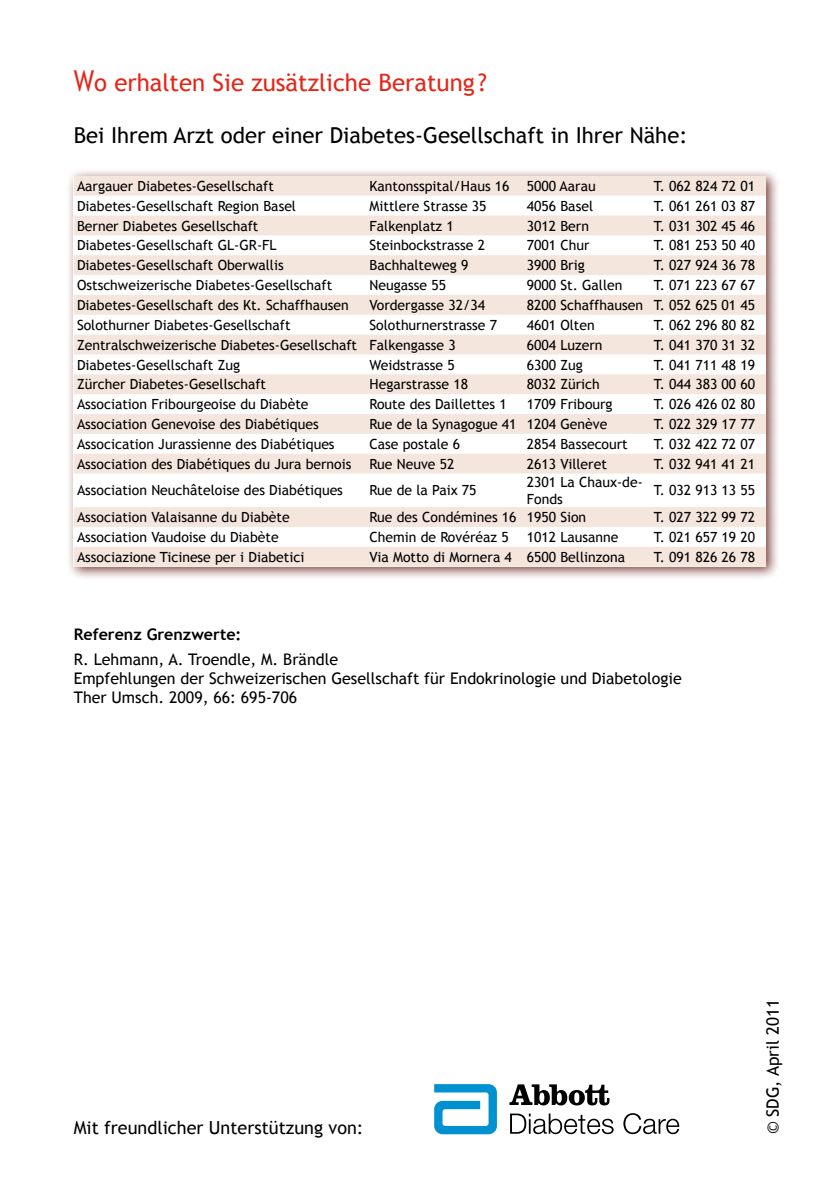
<style>
.page{position:relative;width:840px;height:1191px;background:#fff}
.page>*{position:absolute;margin:0;border:0;box-sizing:border-box;transform-origin:0 0}
.t1{font:24px "Trebuchet MS";color:#e42618}
.t2{font:22px "Trebuchet MS";color:#000}
.t3{font:18px "Trebuchet MS";color:#000}
.t4{font:17px "Trebuchet MS";color:#000}
.t5{font:16px/19.2px "Trebuchet MS";color:#000}
.t6{font:700 16px "Trebuchet MS";color:#000}
.t7{font:14px/16.8px "Trebuchet MS";color:#000}
.s1{font-size:28.8px}
</style>
<div class="page">
<svg style="left:434px;top:1084px;width:62px;height:50px"></svg>
<svg style="left:510px;top:1113px;width:103px;height:21px"></svg>
<svg style="left:623px;top:1113px;width:56px;height:21px"></svg>
<svg style="left:509px;top:1084px;width:100px;height:21px"></svg>
<div style="left:66px;top:168px;width:714px;height:413px;background:#5c140c;opacity:.8"></div>
<svg style="left:74px;top:176px;width:691px;height:390px"></svg>
<h1 class="t1" style="left:74px;top:69px;width:414px"><span class="s1">W</span>o erhalten Sie zusätzliche Beratung ?</h1>
<h2 class="t2" style="left:74px;top:122px;width:614px">Bei Ihrem Arzt oder einer Diabetes-Gesellschaft in Ihrer Nähe:</h2>
<p class="t7" style="left:77px;top:178px;width:198px">Aargauer Diabetes-Gesellschaft</p>
<p class="t7" style="left:369px;top:178px;width:227px">Kantonsspital/Haus 16 5000 Aarau</p>
<p class="t7" style="left:653px;top:178px;width:103px">T. 062 824 72 01</p>
<p class="t7" style="left:77px;top:198px;width:220px">Diabetes-Gesellschaft Region Basel</p>
<p class="t7" style="left:369px;top:198px;width:118px">Mittlere Strasse 35</p>
<p class="t7" style="left:526px;top:198px;width:68px">4056 Basel</p>
<p class="t7" style="left:653px;top:198px;width:103px">T. 061 261 03 87</p>
<p class="t7" style="left:77px;top:217px;width:183px">Berner Diabetes Gesellschaft</p>
<p class="t7" style="left:369px;top:217px;width:86px">Falkenplatz 1</p>
<p class="t7" style="left:526px;top:217px;width:64px">3012 Bern</p>
<p class="t7" style="left:653px;top:217px;width:103px">T. 031 302 45 46</p>
<p class="t7" style="left:77px;top:237px;width:201px">Diabetes-Gesellschaft GL-GR-FL</p>
<p class="t7" style="left:369px;top:237px;width:117px">Steinbockstrasse 2</p>
<p class="t7" style="left:526px;top:237px;width:64px">7001 Chur</p>
<p class="t7" style="left:653px;top:237px;width:103px">T. 081 253 50 40</p>
<p class="t7" style="left:77px;top:257px;width:208px">Diabetes-Gesellschaft Oberwallis</p>
<p class="t7" style="left:369px;top:257px;width:100px">Bachhalteweg 9</p>
<p class="t7" style="left:526px;top:257px;width:59px">3900 Brig</p>
<p class="t7" style="left:653px;top:257px;width:103px">T. 027 924 36 78</p>
<p class="t7" style="left:77px;top:277px;width:257px">Ostschweizerische Diabetes-Gesellschaft</p>
<p class="t7" style="left:369px;top:277px;width:78px">Neugasse 55</p>
<p class="t7" style="left:526px;top:277px;width:97px">9000 St. Gallen</p>
<p class="t7" style="left:653px;top:277px;width:103px">T. 071 223 67 67</p>
<p class="t7" style="left:77px;top:297px;width:273px">Diabetes-Gesellschaft des Kt. Schaffhausen</p>
<p class="t7" style="left:369px;top:297px;width:117px">Vordergasse 32/34</p>
<p class="t7" style="left:526px;top:297px;width:230px">8200 Schaffhausen T. 052 625 01 45</p>
<p class="t7" style="left:77px;top:317px;width:215px">Solothurner Diabetes-Gesellschaft</p>
<p class="t7" style="left:369px;top:317px;width:129px">Solothurnerstrasse 7</p>
<p class="t7" style="left:526px;top:317px;width:69px">4601 Olten</p>
<p class="t7" style="left:653px;top:317px;width:103px">T. 062 296 80 82</p>
<p class="t7" style="left:77px;top:336px;width:380px">Zentralschweizerische Diabetes-Gesellschaft Falkengasse 3</p>
<p class="t7" style="left:526px;top:336px;width:77px">6004 Luzern</p>
<p class="t7" style="left:653px;top:336px;width:103px">T. 041 370 31 32</p>
<p class="t7" style="left:77px;top:356px;width:164px">Diabetes-Gesellschaft Zug</p>
<p class="t7" style="left:369px;top:356px;width:87px">Weidstrasse 5</p>
<p class="t7" style="left:526px;top:356px;width:57px">6300 Zug</p>
<p class="t7" style="left:653px;top:356px;width:103px">T. 041 711 48 19</p>
<p class="t7" style="left:77px;top:376px;width:190px">Zürcher Diabetes-Gesellschaft</p>
<p class="t7" style="left:369px;top:376px;width:100px">Hegarstrasse 18</p>
<p class="t7" style="left:526px;top:376px;width:74px">8032 Zürich</p>
<p class="t7" style="left:653px;top:376px;width:103px">T. 044 383 00 60</p>
<p class="t7" style="left:77px;top:396px;width:233px">Association Fribourgeoise du Diabète</p>
<p class="t7" style="left:369px;top:396px;width:139px">Route des Daillettes 1</p>
<p class="t7" style="left:526px;top:396px;width:87px">1709 Fribourg</p>
<p class="t7" style="left:653px;top:396px;width:103px">T. 026 426 02 80</p>
<p class="t7" style="left:77px;top:416px;width:243px">Association Genevoise des Diabétiques</p>
<p class="t7" style="left:369px;top:416px;width:239px">Rue de la Synagogue 41 1204 Genève</p>
<p class="t7" style="left:653px;top:416px;width:103px">T. 022 329 17 77</p>
<p class="t7" style="left:77px;top:436px;width:259px">Assocication Jurassienne des Diabétiques</p>
<p class="t7" style="left:369px;top:436px;width:92px">Case postale 6</p>
<p class="t7" style="left:526px;top:436px;width:102px">2854 Bassecourt</p>
<p class="t7" style="left:653px;top:436px;width:103px">T. 032 422 72 07</p>
<p class="t7" style="left:77px;top:455px;width:276px">Association des Diabétiques du Jura bernois</p>
<p class="t7" style="left:369px;top:455px;width:86px">Rue Neuve 52</p>
<p class="t7" style="left:526px;top:455px;width:82px">2613 Villeret</p>
<p class="t7" style="left:653px;top:455px;width:103px">T. 032 941 41 21</p>
<p class="t7" style="left:77px;top:482px;width:267px">Association Neuchâteloise des Diabétiques</p>
<p class="t7" style="left:369px;top:482px;width:108px">Rue de la Paix 75</p>
<p class="t7" style="left:526px;top:474px;width:117px">2301 La Chaux-de-<br>Fonds</p>
<p class="t7" style="left:653px;top:482px;width:103px">T. 032 913 13 55</p>
<p class="t7" style="left:77px;top:509px;width:214px">Association Valaisanne du Diabète</p>
<p class="t7" style="left:369px;top:509px;width:218px">Rue des Condémines 16 1950 Sion</p>
<p class="t7" style="left:653px;top:509px;width:103px">T. 027 322 99 72</p>
<p class="t7" style="left:77px;top:529px;width:203px">Association Vaudoise du Diabète</p>
<p class="t7" style="left:369px;top:529px;width:141px">Chemin de Rovéréaz 5</p>
<p class="t7" style="left:526px;top:529px;width:93px">1012 Lausanne</p>
<p class="t7" style="left:653px;top:529px;width:103px">T. 021 657 19 20</p>
<p class="t7" style="left:77px;top:548px;width:229px">Associazione Ticinese per i Diabetici</p>
<p class="t7" style="left:369px;top:548px;width:257px">Via Motto di Mornera 4 6500 Bellinzona</p>
<p class="t7" style="left:653px;top:548px;width:103px">T. 091 826 26 78</p>
<p class="t6" style="left:74px;top:624px;width:169px">Referenz Grenzwerte:</p>
<p class="t5" style="left:74px;top:649px;width:609px">R. Lehmann, A. Troendle, M. Brändle<br>Empfehlungen der Schweizerischen Gesellschaft für Endokrinologie und Diabetologie<br>Ther Umsch. 2009, 66: 695-706</p>
<p class="t3" style="left:74px;top:1117px;width:291px">Mit freundlicher Unterstützung von:</p>
<p class="t4" style="left:762px;top:1134px;width:136px;rotate:-90deg">© SDG, April 2011</p>
</div>
